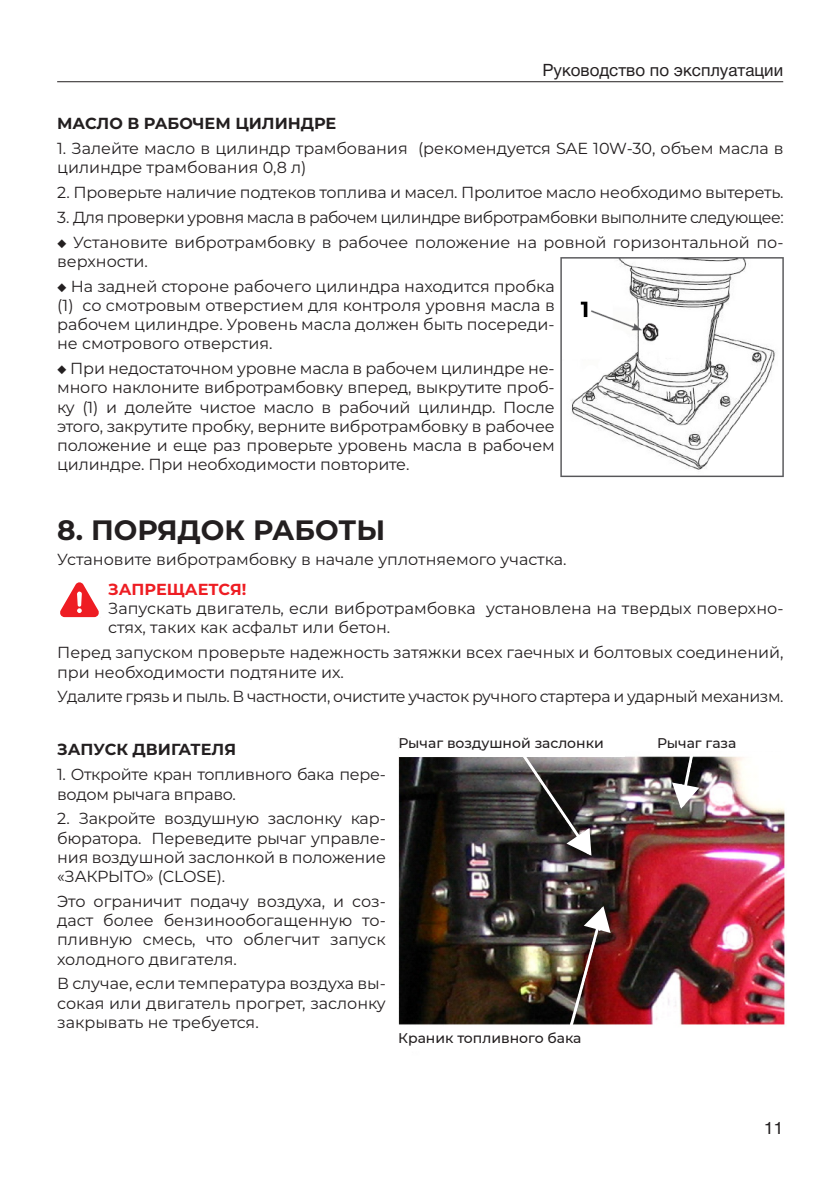
<style>
.page{position:relative;width:840px;height:1191px;background:#fff}
.page>*{position:absolute;margin:0;border:0;box-sizing:border-box;transform-origin:0 0}
.ЗАГОЛОВОК{font:700 28px "Montserrat";color:#231f20}
.t1{font:17px "Helvetica Neue Cyr";color:#231f20}
.Основной_текст{font:16px/19.2px "Montserrat";letter-spacing:-.01em;color:#231f20;text-align:justify}
.ПРИМЕЧАНИЕ_текст{font:16px/19.2px "Montserrat";color:#231f20}
.Основной_текст-2{font:16px "Montserrat";letter-spacing:-.03em;color:#231f20}
.Основной_текст-3{font:700 16px "Montserrat";color:#231f20}
.ВНИМАНИЕ{font:700 16px "Montserrat";color:#ee1d23}
.Основной{font:500 14px "Montserrat";color:#231f20}
</style>
<div class="page">
<hr style="left:57px;top:81px;width:725px;height:1px;background:#231f20">
<img style="left:560px;top:257px;width:224px;height:221px">
<img style="left:398px;top:756px;width:387px;height:269px">
<svg style="left:519px;top:756px;width:72px;height:99px;background:#504e4d"></svg>
<svg style="left:671px;top:756px;width:28px;height:52px"></svg>
<img style="left:567px;top:906px;width:43px;height:119px">
<svg style="left:60px;top:582px;width:39px;height:36px"></svg>
<p class="t1" style="left:542px;top:61px;width:242px">Руководство по эксплуатации</p>
<p class="Основной_текст-3" style="left:57px;top:112px;width:280px">МАСЛО В РАБОЧЕМ ЦИЛИНДРЕ</p>
<p class="Основной_текст" style="left:57px;top:138px;width:727px">1. Залейте масло в цилиндр трамбования (рекомендуется SAE 10W-30, объем масла в цилиндре трамбования 0,8 л)</p>
<p class="Основной_текст" style="left:57px;top:182px;width:727px">2. Проверьте наличие подтеков топлива и масел. Пролитое масло необходимо вытереть.</p>
<p class="Основной_текст-2" style="left:57px;top:206px;width:727px">3. Для проверки уровня масла в рабочем цилиндре вибротрамбовки выполните следующее:</p>
<p class="Основной_текст" style="left:57px;top:232px;width:727px">◆ Установите вибротрамбовку в рабочее положение на ровной горизонтальной по&shy;верхности.</p>
<p class="Основной_текст" style="left:57px;top:276px;width:499px">◆ На задней стороне рабочего цилиндра находится пробка (1) со смотровым отверстием для контроля уровня масла в рабочем цилиндре. Уровень масла должен быть посереди&shy;не смотрового отверстия.</p>
<p class="Основной_текст" style="left:57px;top:358px;width:499px">◆ При недостаточном уровне масла в рабочем цилиндре не&shy;много наклоните вибротрамбовку вперед, выкрутите проб&shy;ку (1) и долейте чистое масло в рабочий цилиндр. После этого, закрутите пробку, верните вибротрамбовку в рабочее положение и еще раз проверьте уровень масла в рабочем цилиндре. При необходимости повторите.</p>
<p class="ЗАГОЛОВОК" style="left:57px;top:509px;width:329px">8. ПОРЯДОК РАБОТЫ</p>
<p class="Основной_текст" style="left:57px;top:548px;width:510px">Установите вибротрамбовку в начале уплотняемого участка.</p>
<p class="ВНИМАНИЕ" style="left:108px;top:578px;width:139px">ЗАПРЕЩАЕТСЯ!</p>
<p class="ПРИМЕЧАНИЕ_текст" style="left:108px;top:598px;width:676px">Запускать двигатель, если вибротрамбовка установлена на твердых поверхно&shy;стях, таких как асфальт или бетон.</p>
<p class="Основной_текст" style="left:57px;top:642px;width:727px">Перед запуском проверьте надежность затяжки всех гаечных и болтовых соединений, при необходимости подтяните их.</p>
<p class="Основной_текст" style="left:57px;top:686px;width:727px">Удалите грязь и пыль. В частности, очистите участок ручного стартера и ударный механизм.</p>
<p class="Основной_текст-3" style="left:57px;top:738px;width:180px">ЗАПУСК ДВИГАТЕЛЯ</p>
<p class="Основной_текст" style="left:57px;top:764px;width:330px">1. Откройте кран топливного бака пере&shy;водом рычага вправо.</p>
<p class="Основной_текст" style="left:57px;top:808px;width:330px">2. Закройте воздушную заслонку кар&shy;бюратора. Переведите рычаг управле&shy;ния воздушной заслонкой в положение «ЗАКРЫТО» (CLOSE).</p>
<p class="Основной_текст" style="left:57px;top:891px;width:330px">Это ограничит подачу воздуха, и соз&shy;даст более бензинообогащенную то&shy;пливную смесь, что облегчит запуск холодного двигателя.</p>
<p class="Основной_текст" style="left:57px;top:973px;width:330px">В случае, если температура воздуха вы&shy;сокая или двигатель прогрет, заслонку закрывать не требуется.</p>
<p class="Основной" style="left:398px;top:733px;width:207px">Рычаг воздушной заслонки</p>
<p class="Основной" style="left:656px;top:733px;width:81px">Рычаг газа</p>
<p class="Основной" style="left:398px;top:1028px;width:185px">Краник топливного бака</p>
<p class="t1" style="left:763px;top:1119px;width:20px">11</p>
</div>
